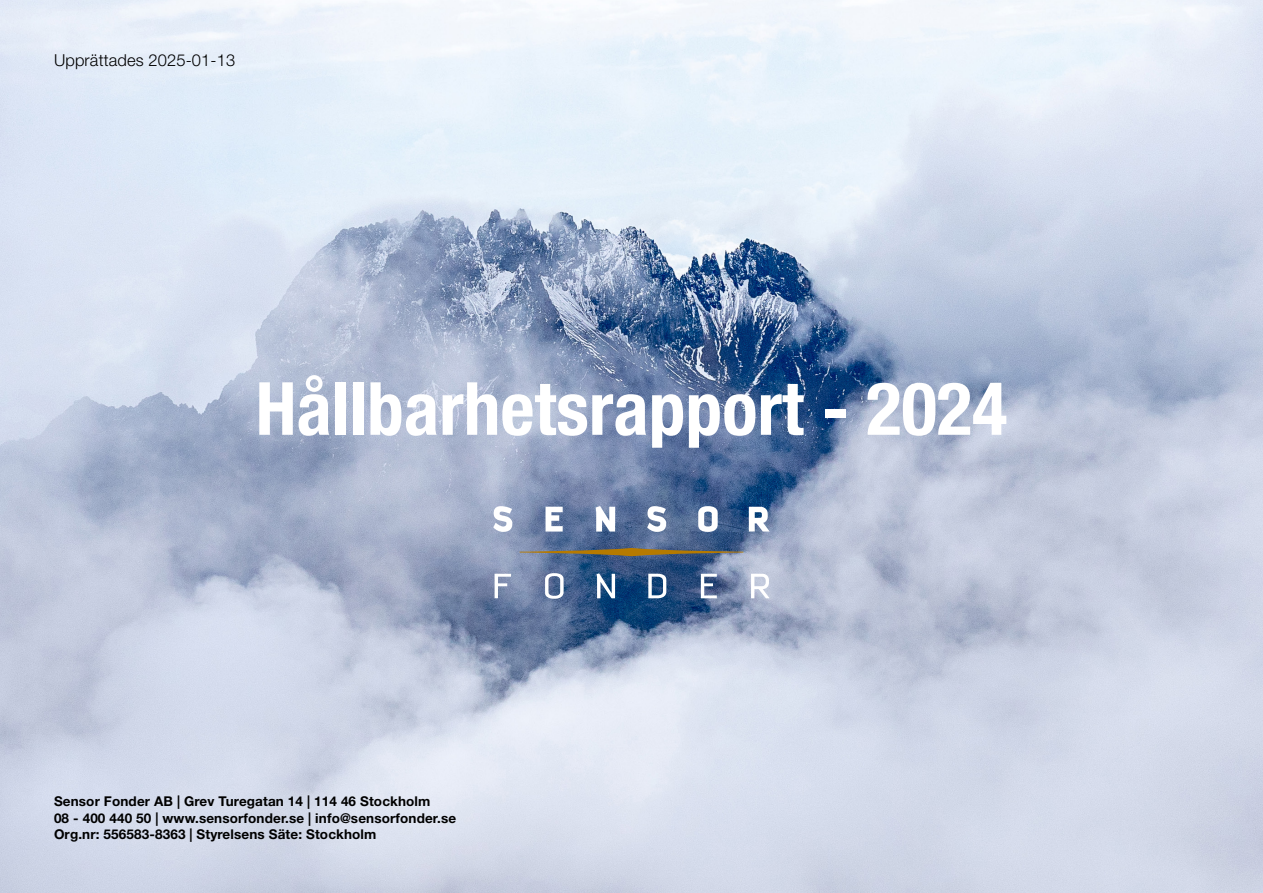
<style>
.page{position:relative;width:1263px;height:893px;background:#fff}
.page>*{position:absolute;margin:0;border:0;box-sizing:border-box;transform-origin:0 0}
.t1{font:700 condensed 73.5px "Helvetica Neue LT Std";color:#fff}
.t2{font:300 16.5px "Helvetica Neue LT Std";letter-spacing:.01em;color:#000}
.t3{font:700 13.5px/16.2px "Helvetica Neue LT Std";letter-spacing:.01em;color:#000}
</style>
<div class="page">
<img style="left:0;top:0;width:1263px;height:893px">
<svg style="left:493px;top:506px;width:19px;height:26px"></svg>
<svg style="left:545px;top:507px;width:18px;height:25px"></svg>
<svg style="left:596px;top:506px;width:19px;height:26px"></svg>
<svg style="left:647px;top:506px;width:19px;height:26px"></svg>
<svg style="left:698px;top:506px;width:20px;height:26px"></svg>
<svg style="left:749px;top:507px;width:21px;height:25px"></svg>
<svg style="left:495px;top:574px;width:16px;height:24px"></svg>
<svg style="left:545px;top:573px;width:19px;height:26px"></svg>
<svg style="left:597px;top:573px;width:18px;height:25px"></svg>
<svg style="left:701px;top:574px;width:16px;height:24px"></svg>
<svg style="left:751px;top:574px;width:19px;height:24px"></svg>
<svg style="left:520px;top:548px;width:223px;height:8px;background:#7d7154"></svg>
<svg style="left:648px;top:574px;width:18px;height:24px"></svg>
<p class="t2" style="left:54px;top:50px;width:183px">Upprättades 2025-01-13</p>
<h1 class="t1" style="left:256px;top:364px;width:753px">Hållbarhetsrapport - 2024</h1>
<p class="t3" style="left:54px;top:793px;width:404px">Sensor Fonder AB | Grev Turegatan 14 | 114 46 Stockholm<br>08 - 400 440 50 | www.sensorfonder.se | info@sensorfonder.se<br>Org.nr: 556583-8363 | Styrelsens Säte: Stockholm</p>
</div>
